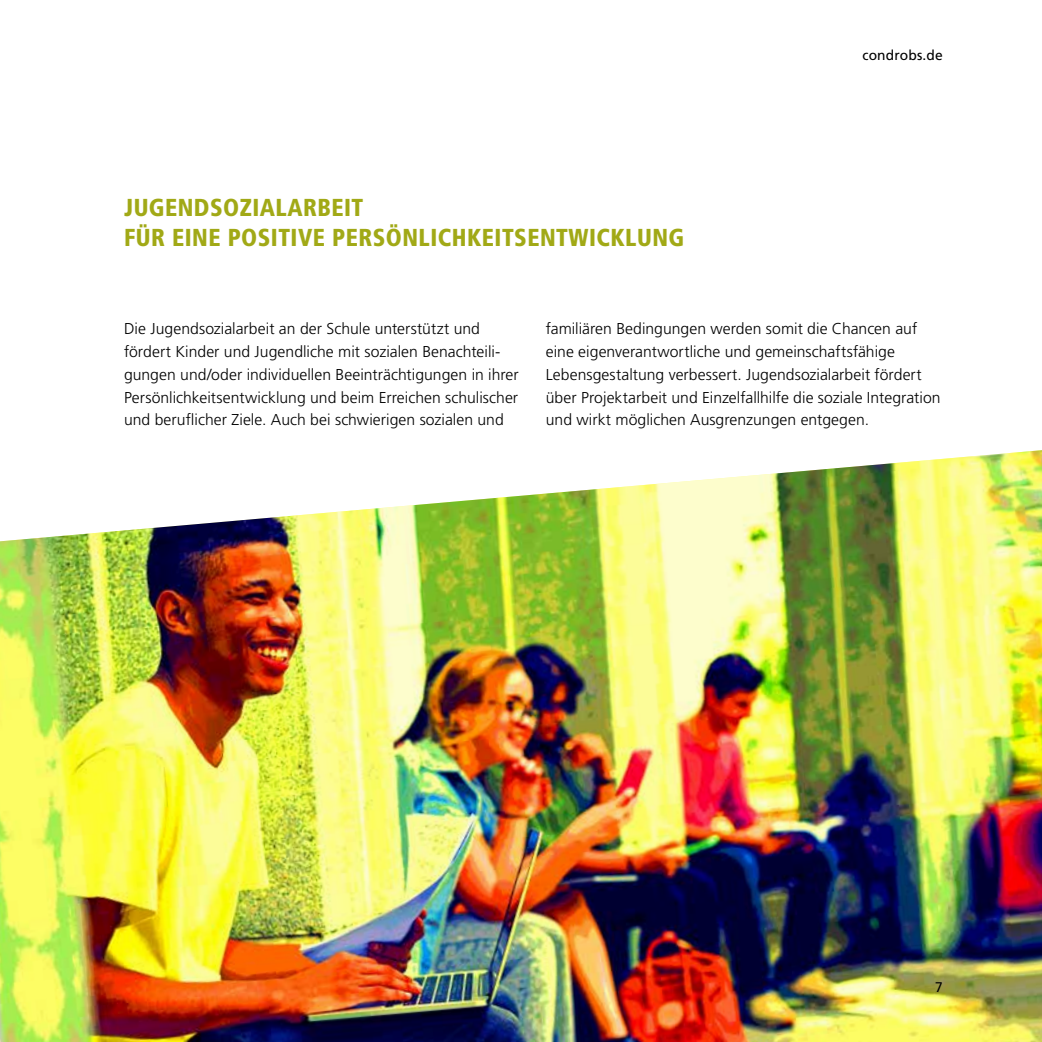
<style>
.page{position:relative;width:1042px;height:1042px;background:#fff}
.page>*{position:absolute;margin:0;border:0;box-sizing:border-box;transform-origin:0 0}
.t1{font:900 condensed 24.5px/29.4px "Frutiger LT Std";letter-spacing:.02em;color:#a1a916;scale:.96 1}
.t2{font:300 15.75px/22.8px "Frutiger LT Std";color:#000}
.t3{font:14px "Frutiger LT Std";letter-spacing:.01em;color:#000}
</style>
<div class="page">
<img style="left:0;top:450px;width:1042px;height:592px">
<h1 class="t1" style="left:124px;top:193px;width:585px">JUGENDSOZIALARBEIT<br>FÜR EINE POSITIVE PERSÖNLICHKEITSENTWICKLUNG</h1>
<p class="t3" style="left:862px;top:47px;width:82px">condrobs.de</p>
<p class="t2" style="left:124px;top:318px;width:396px">Die Jugendsozialarbeit an der Schule unterstützt und fördert Kinder und Jugendliche mit sozialen Benachteili&shy;gungen und/oder individuellen Beeinträchtigungen in ihrer Persönlichkeitsentwicklung und beim Erreichen schulischer und beruflicher Ziele. Auch bei schwierigen sozialen und</p>
<p class="t2" style="left:546px;top:318px;width:396px">familiären Bedingungen werden somit die Chancen auf eine eigenverantwortliche und gemeinschaftsfähige Lebensgestaltung verbessert. Jugendsozialarbeit fördert über Projektarbeit und Einzelfallhilfe die soziale Integration und wirkt möglichen Ausgrenzungen entgegen.</p>
<p class="t3" style="left:935px;top:979px;width:9px">7</p>
</div>
